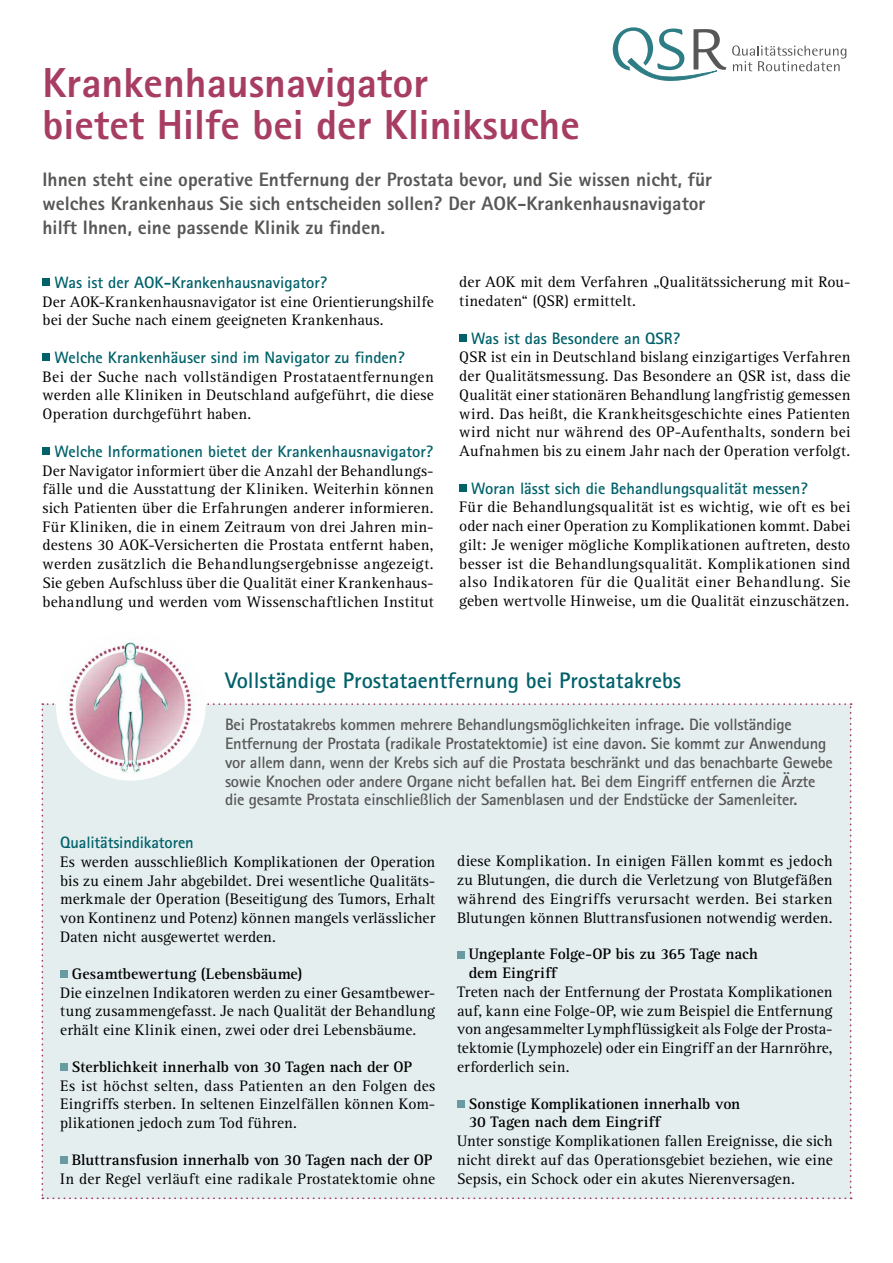
<style>
.page{position:relative;width:893px;height:1263px;background:#fff}
.page>*{position:absolute;margin:0;border:0;box-sizing:border-box;transform-origin:0 0}
.t1{font:800 42px/42px "Rotis Sans Serif Pro";color:#a83d64}
.t2{font:700 22.5px "Rotis Sans Serif Pro";color:#006169}
.t3{font:800 19.5px/24px "Rotis Sans Serif Pro";color:#575756}
.t4{font:700 16.5px/18.8px "Rotis Sans Serif Pro";letter-spacing:-.015em;color:#575756}
.t5{font:700 16.5px "Rotis Sans Serif Pro";color:#006169}
.t6{font:15.75px/18.8px "Rotis Serif Pro";letter-spacing:.01em;color:#000;text-align:justify}
.t7{font:700 15.75px/18.8px "Rotis Serif Pro";color:#000}
</style>
<div class="page">
<svg style="left:612px;top:27px;width:235px;height:54px"></svg>
<div style="left:43px;top:279px;width:7px;height:7px;background:#006169"></div>
<div style="left:43px;top:354px;width:7px;height:7px;background:#006169"></div>
<div style="left:43px;top:448px;width:7px;height:7px;background:#006169"></div>
<div style="left:459px;top:334px;width:7px;height:7px;background:#006169"></div>
<div style="left:459px;top:484px;width:7px;height:7px;background:#006169"></div>
<div style="left:41px;top:703px;width:811px;height:496px;background:#e5eeef"></div>
<img style="left:56px;top:631px;width:150px;height:150px;border-radius:75px">
<h1 class="t1" style="left:43px;top:62px;width:539px">Krankenhausnavigator<br>bietet Hilfe bei der Kliniksuche</h1>
<p class="t3" style="left:43px;top:167px;width:671px">Ihnen steht eine operative Entfernung der Prostata bevor, und Sie wissen nicht, für welches Krankenhaus Sie sich entscheiden sollen? Der AOK-Krankenhausnavigator hilft Ihnen, eine passende Klinik zu finden.</p>
<p class="t5" style="left:54px;top:272px;width:274px">Was ist der AOK-Krankenhausnavigator?</p>
<p class="t6" style="left:43px;top:292px;width:393px">Der AOK-Krankenhausnavigator ist eine Orientierungshilfe bei der Suche nach einem geeigneten Krankenhaus.</p>
<p class="t5" style="left:54px;top:347px;width:352px">Welche Krankenhäuser sind im Navigator zu finden?</p>
<p class="t6" style="left:43px;top:367px;width:393px">Bei der Suche nach vollständigen Prostataentfernungen werden alle Kliniken in Deutschland aufgeführt, die diese Operation durchgeführt haben.</p>
<p class="t5" style="left:54px;top:441px;width:380px">Welche Informationen bietet der Krankenhausnavigator?</p>
<p class="t6" style="left:43px;top:461px;width:393px">Der Navigator informiert über die Anzahl der Behandlungs&shy;fälle und die Ausstattung der Kliniken. Weiterhin können sich Patienten über die Erfahrungen anderer informieren.<br>Für Kliniken, die in einem Zeitraum von drei Jahren min&shy;destens 30 AOK-Versicherten die Prostata entfernt haben, werden zusätzlich die Behandlungsergebnisse angezeigt.<br>Sie geben Aufschluss über die Qualität einer Krankenhaus&shy;behandlung und werden vom Wissenschaftlichen Institut</p>
<p class="t6" style="left:459px;top:273px;width:393px">der AOK mit dem Verfahren „Qualitätssicherung mit Rou&shy;tinedaten“ (QSR) ermittelt.</p>
<p class="t5" style="left:471px;top:328px;width:210px">Was ist das Besondere an QSR?</p>
<p class="t6" style="left:459px;top:348px;width:393px">QSR ist ein in Deutschland bislang einzigartiges Verfahren der Qualitätsmessung. Das Besondere an QSR ist, dass die Qualität einer stationären Behandlung langfristig gemessen wird. Das heißt, die Krankheitsgeschichte eines Patienten wird nicht nur während des OP-Aufenthalts, sondern bei Aufnahmen bis zu einem Jahr nach der Operation verfolgt.</p>
<p class="t5" style="left:471px;top:478px;width:338px">Woran lässt sich die Behandlungsqualität messen?</p>
<p class="t6" style="left:459px;top:498px;width:393px">Für die Behandlungsqualität ist es wichtig, wie oft es bei oder nach einer Operation zu Komplikationen kommt. Dabei gilt: Je weniger mögliche Komplikationen auftreten, desto besser ist die Behandlungsqualität. Komplikationen sind also Indikatoren für die Qualität einer Behandlung. Sie geben wertvolle Hinweise, um die Qualität einzuschätzen.</p>
<h2 class="t2" style="left:225px;top:666px;width:458px">Vollständige Prostataentfernung bei Prostatakrebs</h2>
<p class="t4" style="left:225px;top:715px;width:609px">Bei Prostatakrebs kommen mehrere Behandlungsmöglichkeiten infrage. Die vollständige Entfernung der Prostata (radikale Prostatektomie) ist eine davon. Sie kommt zur Anwendung vor allem dann, wenn der Krebs sich auf die Prostata beschränkt und das benachbarte Gewebe sowie Knochen oder andere Organe nicht befallen hat. Bei dem Eingriff entfernen die Ärzte die gesamte Prostata einschließlich der Samenblasen und der Endstücke der Samenleiter.</p>
<p class="t5" style="left:60px;top:832px;width:135px">Qualitätsindikatoren</p>
<p class="t6" style="left:60px;top:852px;width:377px">Es werden ausschließlich Komplikationen der Operation bis zu einem Jahr abgebildet. Drei wesentliche Qualitäts&shy;merkmale der Operation (Beseitigung des Tumors, Erhalt von Kontinenz und Potenz) können mangels verlässlicher Daten nicht ausgewertet werden.</p>
<p class="t7" style="left:72px;top:964px;width:232px">Gesamtbewertung (Lebensbäume)</p>
<p class="t6" style="left:60px;top:983px;width:377px">Die einzelnen Indikatoren werden zu einer Gesamtbewer&shy;tung zusammengefasst. Je nach Qualität der Behandlung erhält eine Klinik einen, zwei oder drei Lebensbäume.</p>
<p class="t7" style="left:72px;top:1057px;width:342px">Sterblichkeit innerhalb von 30 Tagen nach der OP</p>
<p class="t6" style="left:60px;top:1076px;width:377px">Es ist höchst selten, dass Patienten an den Folgen des Eingriffs sterben. In seltenen Einzelfällen können Kom&shy;plikationen jedoch zum Tod führen.</p>
<p class="t7" style="left:72px;top:1150px;width:362px">Bluttransfusion innerhalb von 30 Tagen nach der OP</p>
<p class="t6" style="left:60px;top:1169px;width:376px">In der Regel verläuft eine radikale Prostatektomie ohne</p>
<p class="t6" style="left:457px;top:852px;width:377px">diese Komplikation. In einigen Fällen kommt es jedoch zu Blutungen, die durch die Verletzung von Blutgefäßen während des Eingriffs verursacht werden. Bei starken Blutungen können Bluttransfusionen notwendig werden.</p>
<p class="t7" style="left:469px;top:945px;width:291px">Ungeplante Folge-OP bis zu 365 Tage nach dem Eingriff</p>
<p class="t6" style="left:457px;top:982px;width:377px">Treten nach der Entfernung der Prostata Komplikationen auf, kann eine Folge-OP, wie zum Beispiel die Entfernung von angesammelter Lymphflüssigkeit als Folge der Prosta&shy;tektomie (Lymphozele) oder ein Eingriff an der Harnröhre, erforderlich sein.</p>
<p class="t7" style="left:469px;top:1094px;width:273px">Sonstige Komplikationen innerhalb von<br>30 Tagen nach dem Eingriff</p>
<p class="t6" style="left:457px;top:1131px;width:377px">Unter sonstige Komplikationen fallen Ereignisse, die sich nicht direkt auf das Operationsgebiet beziehen, wie eine Sepsis, ein Schock oder ein akutes Nierenversagen.</p>
</div>
